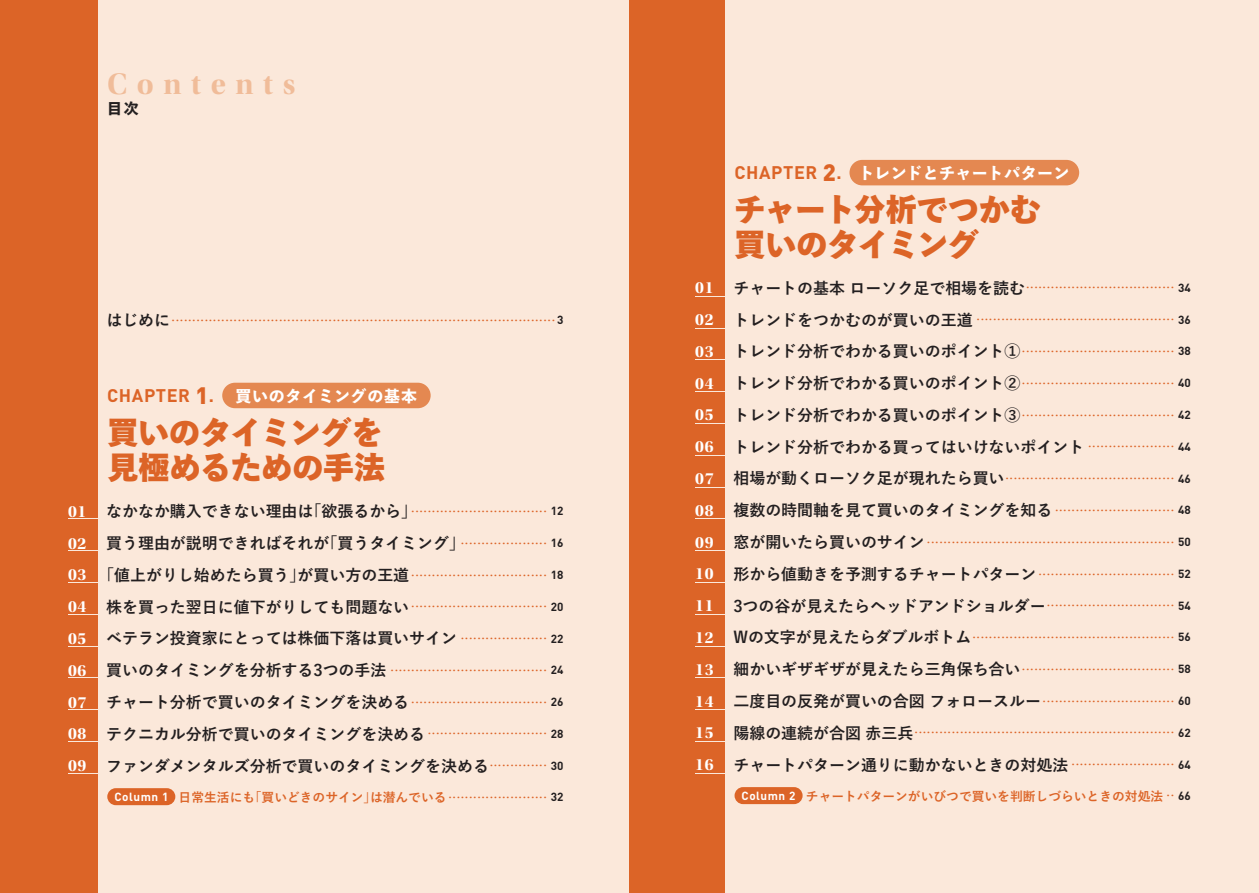
<style>
.page{position:relative;width:1259px;height:893px;background:#fbe8da}
.page>*{position:absolute;margin:0;border:0;box-sizing:border-box;transform-origin:0 0}
.t1{font:800 30.9px/35.1px "Yu Go Std N";color:#dc6427}
.t2{font:30.9px "Utopia Std Bold Disp";letter-spacing:.31em;color:#f0bc99}
.t3{font:300 15.9px/31.8px "Jun 101 Pro";color:#dc6427;text-align:justify}
.t4{font:700 15.9px "Yu Go Pr 6 N";color:#231f20}
.t5{font:800 15.9px "Yu Go Std N";letter-spacing:.03em;color:#fff}
.t6{font:800 14.85px "Yu Go Std N";color:#231f20}
.t7{font:700 12.75px "Yu Go Pr 6 N";color:#dc6427}
.t8{font:700 11.7px "DINOT";letter-spacing:.045em;color:#fff}
.t9{font:700 11.7px "DINOT";color:#231f20}
.s1{font-family:"Yu Go Pr 6 N";font-weight:700;color:#231f20}
.s2{font-family:"DINOT";font-weight:700;font-size:18px;color:#dc6427}
.s3{font-family:"DINOT";font-weight:900;font-size:23.55px;color:#dc6427}
.s4{font-family:"Utopia Std Bold Disp";font-weight:400;font-size:16.95px;color:#fff}
.s5{font-family:"DINOT";font-size:11.7px}
.s6{font-family:"DINOT";font-size:11.7px;color:#231f20}
</style>
<div class="page">
<div style="left:0;top:0;width:98px;height:893px;background:#dc6427"></div>
<div style="left:629px;top:0;width:96px;height:893px;background:#dc6427"></div>
<hr style="left:695px;top:296px;width:34px;height:1px;background:#fbe8da">
<hr style="left:695px;top:328px;width:34px;height:1px;background:#fbe8da">
<hr style="left:695px;top:360px;width:34px;height:1px;background:#fbe8da">
<hr style="left:695px;top:391px;width:34px;height:1px;background:#fbe8da">
<hr style="left:695px;top:423px;width:34px;height:1px;background:#fbe8da">
<hr style="left:695px;top:455px;width:34px;height:1px;background:#fbe8da">
<hr style="left:695px;top:487px;width:34px;height:1px;background:#fbe8da">
<hr style="left:695px;top:518px;width:34px;height:1px;background:#fbe8da">
<hr style="left:695px;top:550px;width:34px;height:1px;background:#fbe8da">
<hr style="left:695px;top:582px;width:34px;height:1px;background:#fbe8da">
<hr style="left:695px;top:614px;width:34px;height:1px;background:#fbe8da">
<hr style="left:695px;top:646px;width:34px;height:1px;background:#fbe8da">
<hr style="left:695px;top:677px;width:34px;height:1px;background:#fbe8da">
<hr style="left:695px;top:709px;width:34px;height:1px;background:#fbe8da">
<hr style="left:695px;top:741px;width:34px;height:1px;background:#fbe8da">
<hr style="left:695px;top:773px;width:34px;height:1px;background:#fbe8da">
<hr style="left:68px;top:518px;width:34px;height:1px;background:#fbe8da">
<hr style="left:68px;top:550px;width:34px;height:1px;background:#fbe8da">
<hr style="left:68px;top:582px;width:34px;height:1px;background:#fbe8da">
<hr style="left:68px;top:614px;width:34px;height:1px;background:#fbe8da">
<hr style="left:68px;top:646px;width:34px;height:1px;background:#fbe8da">
<hr style="left:68px;top:677px;width:34px;height:1px;background:#fbe8da">
<hr style="left:68px;top:709px;width:34px;height:1px;background:#fbe8da">
<hr style="left:68px;top:741px;width:34px;height:1px;background:#fbe8da">
<hr style="left:68px;top:773px;width:34px;height:1px;background:#fbe8da">
<div style="left:734px;top:787px;width:68px;height:17px;background:#dc6427;border-radius:9px"></div>
<div style="left:107px;top:788px;width:68px;height:17px;background:#dc6427;border-radius:9px"></div>
<div style="left:222px;top:383px;width:209px;height:25px;background:#e48851;border-radius:13px"></div>
<div style="left:849px;top:160px;width:230px;height:25px;background:#e48851;border-radius:13px"></div>
<h1 class="t2" style="left:107px;top:66px;width:190px">Contents</h1>
<p class="t6" style="left:107px;top:97px;width:33px">目次</p>
<p class="t3" style="left:106px;top:297px;width:459px"><span class="s1">はじめに</span> ............................................................................................. <sub>3</sub></p>
<p class="t5" style="left:107px;top:383px;width:311px"><span class="s2">CHAPTER</span> <span class="s3">1</span><span class="s2">.</span> 買いのタイミングの基本</p>
<h1 class="t1" style="left:107px;top:416px;width:279px">買いのタイミングを見極めるための手法</h1>
<p class="t3" style="left:68px;top:488px;width:497px"><span class="s4">01</span> <span class="s1">なかなか購入できない理由は「欲張るから」</span>................................. <sub>12</sub></p>
<p class="t4" style="left:68px;top:534px;width:497px"><span class="s4">02</span> 買う理由が説明できればそれが「買うタイミング」<sup>.....................</sup> <span class="s5">16</span></p>
<p class="t3" style="left:68px;top:552px;width:497px"><span class="s4">03</span> <span class="s1">「値上がりし始めたら買う」が買い方の王道</span> ................................. <sub>18<br></sub><span class="s4">04</span> <span class="s1">株を買った翌日に値下がりしても問題ない</span> ................................. <sub>20</sub></p>
<p class="t4" style="left:68px;top:630px;width:497px"><span class="s4">05</span> ベテラン投資家にとっては株価下落は買いサイン <sup>.....................</sup> <span class="s5">22</span></p>
<p class="t3" style="left:68px;top:647px;width:497px"><span class="s4">06</span> <span class="s1">買いのタイミングを分析する3つの手法</span> ...................................... <sub>24<br></sub><span class="s4">07</span> <span class="s1">チャート分析で買いのタイミングを決める</span> ................................. <sub>26<br></sub><span class="s4">08</span> <span class="s1">テクニカル分析で買いのタイミングを決める</span> ............................. <sub>28</sub></p>
<p class="t4" style="left:68px;top:757px;width:497px"><span class="s4">09</span> ファンダメンタルズ分析で買いのタイミングを決める <sup>..............</sup> <span class="s5">30</span></p>
<p class="t3" style="left:179px;top:774px;width:370px"><sub>日常生活にも「買いどきのサイン」は潜んでいる</sub> ........................</p>
<p class="t8" style="left:114px;top:789px;width:56px">Column 1</p>
<p class="t9" style="left:551px;top:789px;width:14px">32</p>
<p class="t5" style="left:734px;top:160px;width:336px"><span class="s2">CHAPTER</span> <span class="s3">2</span><span class="s2">.</span> トレンドとチャートパターン</p>
<h1 class="t1" style="left:734px;top:193px;width:308px">チャート分析でつかむ買いのタイミング</h1>
<p class="t3" style="left:695px;top:265px;width:497px"><span class="s4">01</span> <span class="s1">チャートの基本 ローソク足で相場を読む</span> .................................... <sub>34<br></sub><span class="s4">02</span> <span class="s1">トレンドをつかむのが買いの王道</span> ................................................ <sub>36<br></sub><span class="s4">03</span> <span class="s1">トレンド分析でわかる買いのポイント①</span> ..................................... <sub>38<br></sub><span class="s4">04</span> <span class="s1">トレンド分析でわかる買いのポイント②</span> ..................................... <sub>40<br></sub><span class="s4">05</span> <span class="s1">トレンド分析でわかる買いのポイント③</span> ..................................... <sub>42</sub></p>
<p class="t4" style="left:695px;top:438px;width:497px"><span class="s4">06</span> トレンド分析でわかる買ってはいけないポイント <sup>.....................</sup> <span class="s5">44</span></p>
<p class="t3" style="left:695px;top:455px;width:497px"><span class="s4">07</span> <span class="s1">相場が動くローソク足が現れたら買い</span> ......................................... <sub>46<br></sub><span class="s4">08</span> <span class="s1">複数の時間軸を見て買いのタイミングを知る</span> ............................. <sub>48<br></sub><span class="s4">09</span> <span class="s1">窓が開いたら買いのサイン</span> ............................................................ <sub>50<br></sub><span class="s4">10</span> <span class="s1">形から値動きを予測するチャートパターン</span> ................................. <sub>52<br></sub><span class="s4">11</span> <span class="s1">3つの谷が見えたらヘッドアンドショルダー</span> ............................... <sub>54<br></sub><span class="s4">12</span> <span class="s1">Wの文字が見えたらダブルボトム</span> ................................................. <sub>56<br></sub><span class="s4">13</span> <span class="s1">細かいギザギザが見えたら三角保ち合い</span> ..................................... <sub>58<br></sub><span class="s4">14</span> <span class="s1">二度目の反発が買いの合図 フォロースルー</span> ................................ <sub>60<br></sub><span class="s4">15</span> <span class="s1">陽線の連続が合図 赤三兵</span> ............................................................... <sub>62<br></sub><span class="s4">16</span> <span class="s1">チャートパターン通りに動かないときの対処法</span> ......................... <sub>64</sub></p>
<p class="t7" style="left:806px;top:789px;width:386px">チャートパターンがいびつで買いを判断しづらいときの対処法 <sup>..</sup> <span class="s6">66</span></p>
<p class="t8" style="left:741px;top:788px;width:56px">Column 2</p>
</div>
